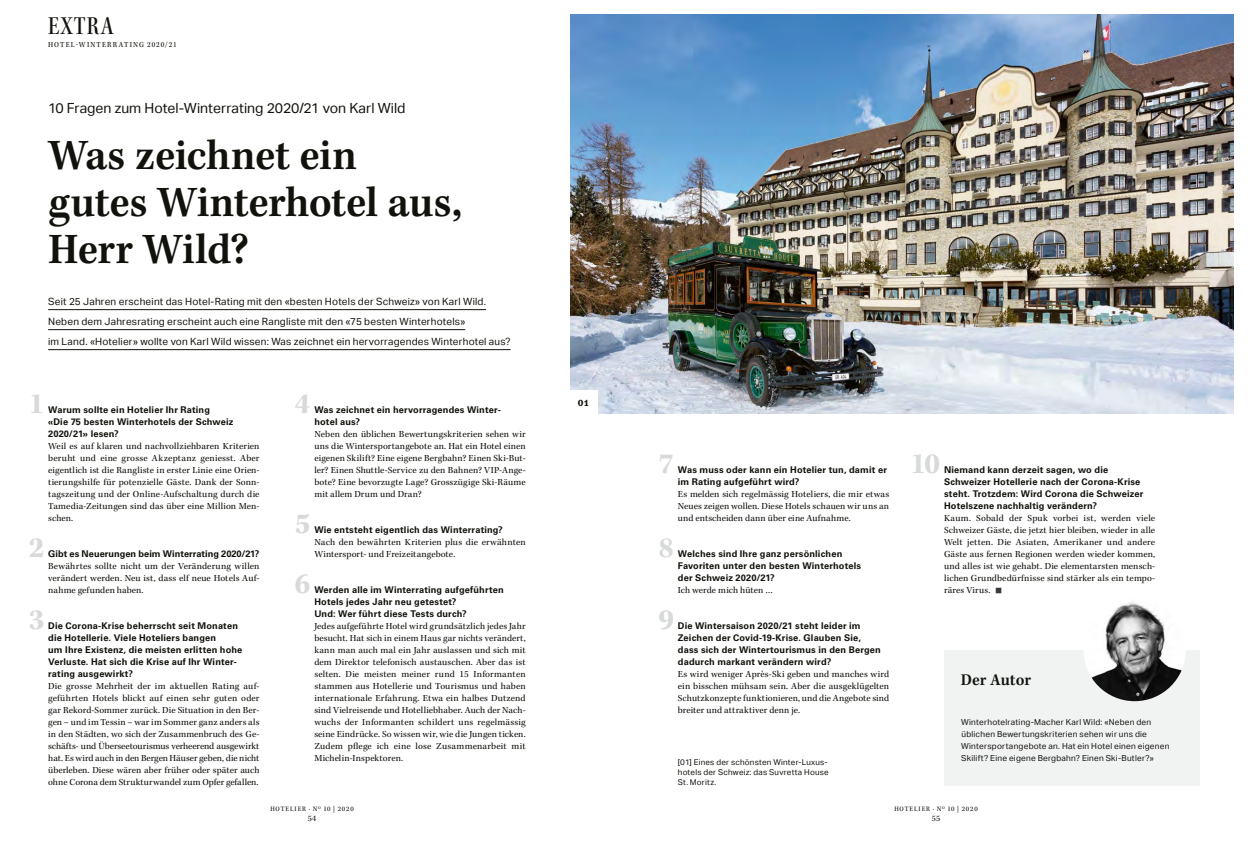
<style>
.page{position:relative;width:1248px;height:842px;background:#fff}
.page>*{position:absolute;margin:0;border:0;box-sizing:border-box;transform-origin:0 0}
.t1{font:45px/47px "Kepler Std Semibold Scn Capt";letter-spacing:-.01em;color:#12120d}
.t2{font:700 30px/60px "Kepler Std";color:#d8dada}
.t3{font:27px "Kepler Std Medium Cn Subh";letter-spacing:.045em;color:#12120d}
.t4{font:17px "Kepler Std Semibold Scn Capt";color:#12120d}
.t5{font:14px "Aktiv Grotesk";color:#12120d}
.t6{font:10px/20px "Aktiv Grotesk";letter-spacing:.02em;color:#12120d}
.t7{font:9.5px/12px "Kepler Std";letter-spacing:.01em;color:#12120d;text-align:justify}
.t8{font:700 9.2px/12px "Univers LT";letter-spacing:.015em;color:#12120d}
.t9{font:700 9.1px "Egizio URW";color:#12120d}
.t10{font:8.5px "Kepler Std";color:#12120d}
.t11{font:8.2px/12px "Aktiv Grotesk";letter-spacing:.03em;color:#12120d}
.t12{font:8px/10px "Aktiv Grotesk";letter-spacing:.03em;color:#12120d}
.t13{font:8px "Kepler Std Scn";letter-spacing:.135em;color:#12120d}
.t14{font:7px "Kepler Std";letter-spacing:.125em;color:#12120d}
.s1{font-family:"Kepler Std Scn"}
.s2{color:#383937}
</style>
<div class="page">
<hr style="left:48px;top:309px;width:438px;height:1px;background:#12120d">
<hr style="left:48px;top:329px;width:417px;height:1px;background:#12120d">
<hr style="left:48px;top:349px;width:462px;height:1px;background:#12120d">
<img style="left:570px;top:14px;width:663px;height:399px">
<div style="left:944px;top:650px;width:255px;height:135px;background:#f1f2f2"></div>
<img style="left:1083px;top:599px;width:102px;height:102px;border-radius:51px">
<div style="left:569px;top:391px;width:28px;height:23px;background:#fff"></div>
<h3 class="t3" style="left:48px;top:11px;width:67px">EXTRA</h3>
<p class="t13" style="left:48px;top:40px;width:130px">HOTEL-WINTERRATING 2020/21</p>
<h3 class="t5" style="left:48px;top:100px;width:359px">10 Fragen zum Hotel-Winterrating 2020/21 von Karl Wild</h3>
<h1 class="t1" style="left:48px;top:133px;width:415px">Was zeichnet ein gutes Winterhotel aus,<br>Herr Wild?</h1>
<p class="t6" style="left:48px;top:292px;width:464px">Seit 25 Jahren erscheint das Hotel-Rating mit den «besten Hotels der Schweiz» von Karl Wild.<br>Neben dem Jahresrating erscheint auch eine Rangliste mit den «75 besten Winterhotels»<br>im Land. «Hotelier» wollte von Karl Wild wissen: Was zeichnet ein hervorragendes Winterhotel aus?</p>
<h2 class="t2" style="left:29px;top:375px;width:17px">1</h2>
<p class="t8" style="left:48px;top:404px;width:187px">Warum sollte ein Hotelier Ihr Rating<br>«Die 75 besten Winterhotels der Schweiz<br>2020/21» lesen?</p>
<p class="t7" style="left:48px;top:441px;width:213px">Weil es auf klaren und nachvollziehbaren Kriterien beruht und eine grosse Akzeptanz geniesst. Aber eigentlich ist die Rangliste in erster Linie eine Orien&shy;tierungshilfe für potenzielle Gäste. Dank der Sonn&shy;tagszeitung und der Online-Aufschaltung durch die Tamedia-Zeitungen sind das über eine Million Men&shy;schen.</p>
<p class="t8" style="left:48px;top:548px;width:213px">Gibt es Neuerungen beim Winterrating 2020/21?</p>
<p class="t7" style="left:48px;top:561px;width:213px">Bewährtes sollte nicht um der Veränderung willen verändert werden. Neu ist, dass elf neue Hotels Auf&shy;nahme gefunden haben.</p>
<p class="t8" style="left:48px;top:620px;width:196px">Die Corona-Krise beherrscht seit Monaten die Hotellerie. Viele Hoteliers bangen<br>um Ihre Existenz, die meisten erlitten hohe Verluste. Hat sich die Krise auf Ihr Winter&shy;rating ausgewirkt?</p>
<p class="t7" style="left:48px;top:681px;width:213px;text-align:left">Die grosse Mehrheit der im aktuellen Rating auf&shy;geführten Hotels blickt auf einen sehr guten oder gar Rekord-Sommer zurück. Die Situation in den Ber&shy;gen – und im Tessin – war im Sommer ganz anders als in den Städten, wo sich der Zusammenbruch des Ge-- schäfts- und Überseetourismus verheerend ausgewirkt hat. Es wird auch in den Bergen Häuser geben, die nicht überleben. Diese wären aber früher oder später auch ohne Corona dem Strukturwandel zum Opfer gefallen.</p>
<h2 class="t2" style="left:29px;top:519px;width:17px">2</h2>
<h2 class="t2" style="left:29px;top:591px;width:17px">3</h2>
<h2 class="t2" style="left:295px;top:375px;width:17px">4</h2>
<p class="t8" style="left:314px;top:404px;width:188px">Was zeichnet ein hervorragendes Winter&shy;hotel aus?</p>
<p class="t7" style="left:314px;top:429px;width:213px">Neben den üblichen Bewertungskriterien sehen wir uns die Wintersportangebote an. Hat ein Hotel einen eigenen Skilift? Eine eigene Bergbahn? Einen Ski-But&shy;ler? Einen Shuttle-Service zu den Bahnen? VIP-Ange&shy;bote? Eine bevorzugte Lage? Grosszügige Ski-Räume mit allem Drum und Dran?</p>
<p class="t8" style="left:314px;top:524px;width:190px">Wie entsteht eigentlich das Winterrating?</p>
<p class="t7" style="left:314px;top:537px;width:213px">Nach den bewährten Kriterien plus die erwähnten<br>Wintersport- und Freizeitangebote.</p>
<p class="t8" style="left:314px;top:584px;width:191px">Werden alle im Winterrating aufgeführten<br>Hotels jedes Jahr neu getestet?<br>Und: Wer führt diese Tests durch?</p>
<p class="t7" style="left:314px;top:621px;width:213px">Jedes aufgeführte Hotel wird grundsätzlich jedes Jahr besucht. Hat sich in einem Haus gar nichts verändert, kann man auch mal ein Jahr auslassen und sich mit dem Direktor telefonisch austauschen. Aber das ist selten. Die meisten meiner rund 15 Informanten stammen aus Hotellerie und Tourismus und haben internationale Erfahrung. Etwa ein halbes Dutzend sind Vielreisende und Hotelliebhaber. Auch der Nach&shy;wuchs der Informanten schildert uns regelmässig seine Eindrücke. So wissen wir, wie die Jungen ticken.<br>Zudem pflege ich eine lose Zusammenarbeit mit Michelin-Inspektoren.</p>
<h2 class="t2" style="left:295px;top:495px;width:17px">5<br>6</h2>
<p class="t14" style="left:270px;top:805px;width:85px"><span class="s1">HOTELIER</span> · N<sup>O</sup> 10 | 2020</p>
<p class="t10" style="left:308px;top:814px;width:10px">54</p>
<p class="t9" style="left:578px;top:397px;width:13px">01</p>
<h2 class="t2" style="left:658px;top:435px;width:17px">7</h2>
<p class="t8" style="left:677px;top:464px;width:210px">Was muss oder kann ein Hotelier tun, damit er im Rating aufgeführt wird?</p>
<p class="t7" style="left:677px;top:489px;width:213px">Es melden sich regelmässig Hoteliers, die mir etwas Neues zeigen wollen. Diese Hotels schauen wir uns an und entscheiden dann über eine Aufnahme.</p>
<p class="t8" style="left:677px;top:548px;width:185px">Welches sind Ihre ganz persönlichen<br>Favoriten unter den besten Winterhotels der Schweiz 2020/21?</p>
<p class="t7" style="left:677px;top:585px;width:96px">Ich werde mich hüten …</p>
<p class="t8" style="left:677px;top:620px;width:204px">Die Wintersaison 2020/21 steht leider im Zeichen der Covid-19-Krise. Glauben Sie, dass sich der Wintertourismus in den Bergen dadurch markant verändern wird?</p>
<p class="t7" style="left:677px;top:669px;width:213px">Es wird weniger Après-Ski geben und manches wird ein bisschen mühsam sein. Aber die ausgeklügelten Schutzkonzepte funktionieren, und die Angebote sind breiter und attraktiver denn je.</p>
<h2 class="t2" style="left:658px;top:519px;width:17px">8</h2>
<h2 class="t2" style="left:658px;top:591px;width:17px">9</h2>
<p class="t12" style="left:677px;top:757px;width:152px">[01] Eines der schönsten Winter-Luxus&shy;hotels der Schweiz: das Suvretta House<br>St. Moritz.</p>
<h2 class="t2" style="left:910px;top:435px;width:31px">10</h2>
<p class="t8" style="left:944px;top:464px;width:201px">Niemand kann derzeit sagen, wo die Schweizer Hotellerie nach der Corona-Krise steht. Trotzdem: Wird Corona die Schweizer Hotelszene nachhaltig verändern?</p>
<p class="t7" style="left:944px;top:513px;width:212px">Kaum. Sobald der Spuk vorbei ist, werden viele Schweizer Gäste, die jetzt hier bleiben, wieder in alle Welt jetten. Die Asiaten, Amerikaner und andere Gäste aus fernen Regionen werden wieder kommen, und alles ist wie gehabt. Die elementarsten mensch&shy;lichen Grundbedürfnisse sind stärker als ein tempo&shy;räres Virus. <span class="s2">■</span></p>
<h3 class="t4" style="left:960px;top:670px;width:72px">Der Autor</h3>
<p class="t11" style="left:961px;top:716px;width:210px">Winterhotelrating-Macher Karl Wild: «Neben den üblichen Bewertungskriterien sehen wir uns die Wintersportangebote an. Hat ein Hotel einen eigenen Skilift? Eine eigene Bergbahn? Einen Ski-Butler?»</p>
<p class="t14" style="left:894px;top:805px;width:85px"><span class="s1">HOTELIER</span> · N<sup>O</sup> 10 | 2020</p>
<p class="t10" style="left:931px;top:814px;width:10px">55</p>
</div>
